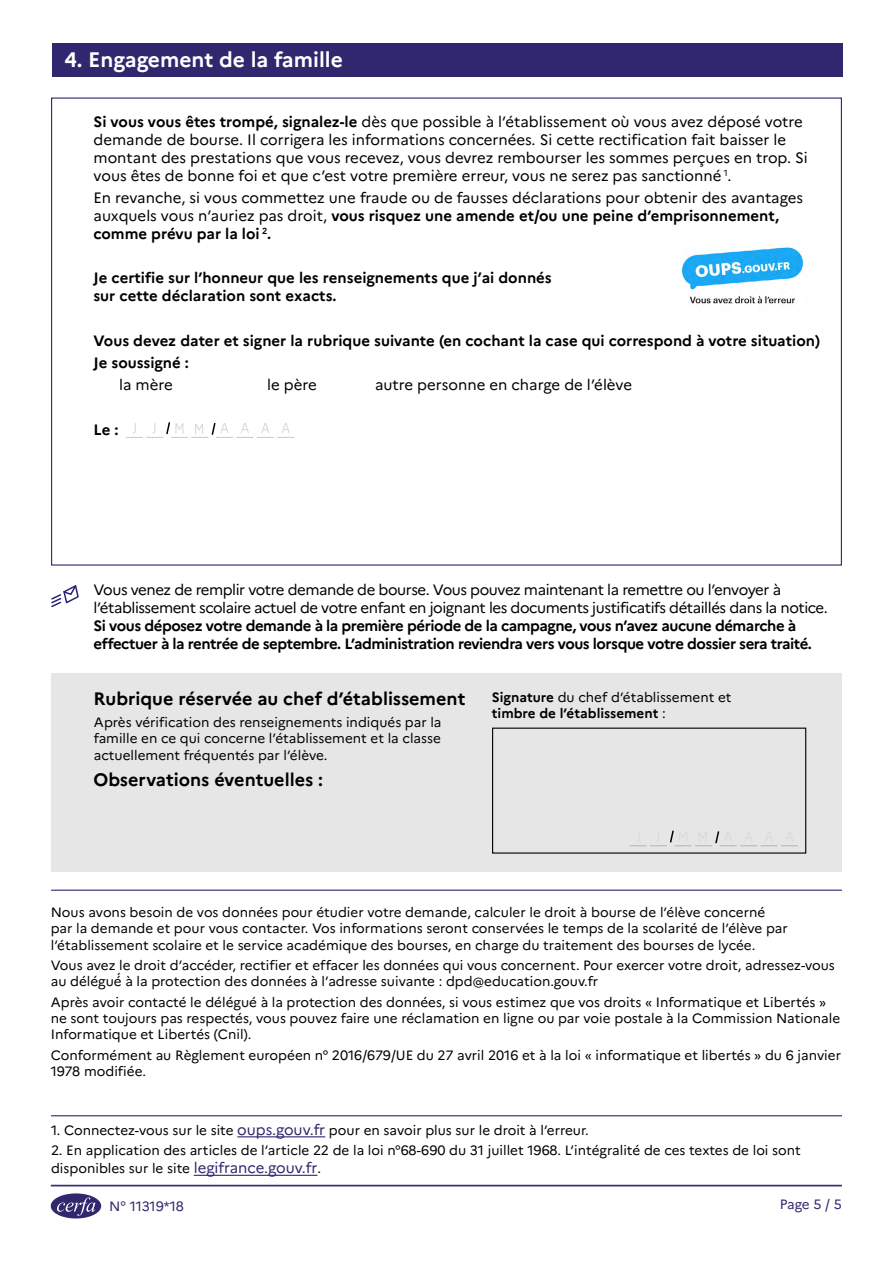
<style>
.page{position:relative;width:893px;height:1263px;background:#fff}
.page>*{position:absolute;margin:0;border:0;box-sizing:border-box;transform-origin:0 0}
.H2_Titre_de_l_encart{font:700 21px "Marianne";color:#fff}
.H4_Sous-titre_2{font:700 18px "Marianne";color:#000}
.Texte_important{font:15px/18px "Marianne";letter-spacing:-.005em;color:#000}
.Texte_important-2{font:15px/18px "Marianne";letter-spacing:-.03em;color:#000}
.Texte_important-3{font:700 15px/18px "Marianne";color:#000}
.texte_apres_une_case{font:15px "Marianne";color:#000}
.légende{font:13.5px/16.2px "Marianne";color:#000}
.légende-2{font:700 13.5px/16.2px "Marianne";color:#000}
.t1{font:13.5px "Marianne";letter-spacing:-.015em;color:#2f286e}
.s1{font-weight:700}
.s2{font-weight:400}
.s3{font-size:15px;color:#2f286e}
</style>
<div class="page">
<svg style="left:50px;top:1193px;width:51px;height:25px"></svg>
<div style="left:52px;top:674px;width:790px;height:198px;background:#e6e6e6"></div>
<div style="left:52px;top:44px;width:791px;height:33px;background:#2f286e"></div>
<hr style="left:237px;top:1136px;width:88px;height:1px;background:#2f286e">
<hr style="left:194px;top:1175px;width:123px;height:1px;background:#2f286e">
<hr style="left:51px;top:890px;width:791px;height:1px;background:#2f286e">
<hr style="left:51px;top:1185px;width:791px;height:1px;background:#2f286e">
<hr style="left:51px;top:1115px;width:791px;height:1px;background:#2f286e">
<img style="left:682px;top:247px;width:125px;height:58px">
<svg style="left:126px;top:422px;width:168px;height:16px"></svg>
<svg style="left:629px;top:830px;width:169px;height:16px"></svg>
<svg style="left:51px;top:585px;width:28px;height:23px"></svg>
<h2 class="H2_Titre_de_l_encart" style="left:65px;top:46px;width:280px">4. Engagement de la famille</h2>
<p class="Texte_important" style="left:94px;top:112px;width:716px"><span class="s1">Si vous vous êtes trompé, signalez-le</span> dès que possible à l’établissement où vous avez déposé votre demande de bourse. Il corrigera les informations concernées. Si cette rectification fait baisser le montant des prestations que vous recevez, vous devrez rembourser les sommes perçues en trop. Si vous êtes de bonne foi et que c’est votre première erreur, vous ne serez pas sanctionné <sup>1</sup>.</p>
<p class="Texte_important" style="left:94px;top:188px;width:711px">En revanche, si vous commettez une fraude ou de fausses déclarations pour obtenir des avantages auxquels vous n’auriez pas droit, <span class="s1">vous risquez une amende et/ou une peine d’emprisonnement, comme prévu par la loi</span> <sup>2</sup><span class="s1">.</span></p>
<p class="Texte_important-3" style="left:93px;top:269px;width:460px">Je certifie sur l’honneur que les renseignements que j’ai donnés sur cette déclaration sont exacts.</p>
<p class="Texte_important-3" style="left:94px;top:331px;width:728px">Vous devez dater et signer la rubrique suivante (en cochant la case qui correspond à votre situation)</p>
<p class="Texte_important-3" style="left:94px;top:354px;width:97px">Je soussigné :</p>
<p class="texte_apres_une_case" style="left:119px;top:376px;width:55px">la mère</p>
<p class="texte_apres_une_case" style="left:267px;top:376px;width:51px">le père</p>
<p class="texte_apres_une_case" style="left:375px;top:376px;width:259px">autre personne en charge de l’élève</p>
<p class="Texte_important-3" style="left:94px;top:420px;width:26px">Le :</p>
<p class="Texte_important-2" style="left:94px;top:580px;width:736px">Vous venez de remplir votre demande de bourse. Vous pouvez maintenant la remettre ou l’envoyer à l’établissement scolaire actuel de votre enfant en joignant les documents justificatifs détaillés dans la notice.<br><span class="s1">Si vous déposez votre demande à la première période de la campagne, vous n’avez aucune démarche à effectuer à la rentrée de septembre. L’administration reviendra vers vous lorsque votre dossier sera traité.</span></p>
<h4 class="H4_Sous-titre_2" style="left:94px;top:688px;width:373px">Rubrique réservée au chef d’établissement</h4>
<p class="légende-2" style="left:492px;top:689px;width:241px">Signature <span class="s2">du chef d’établissement et </span>timbre de l’établissement <span class="s2">:</span></p>
<p class="légende" style="left:94px;top:714px;width:349px;text-align:justify">Après vérification des renseignements indiqués par la famille en ce qui concerne l’établissement et la classe actuellement fréquentés par l’élève.</p>
<h4 class="H4_Sous-titre_2" style="left:94px;top:769px;width:231px">Observations éventuelles :</h4>
<p class="légende" style="left:51px;top:904px;width:739px">Nous avons besoin de vos données pour étudier votre demande, calculer le droit à bourse de l’élève concerné par la demande et pour vous contacter. Vos informations seront conservées le temps de la scolarité de l’élève par l’établissement scolaire et le service académique des bourses, en charge du traitement des bourses de lycée.</p>
<p class="légende" style="left:51px;top:957px;width:786px">Vous avez le droit d’accéder, rectifier et effacer les données qui vous concernent. Pour exercer votre droit, adressez-vous au délégué́ à la protection des données à l’adresse suivante : dpd@education.gouv.fr</p>
<p class="légende" style="left:51px;top:994px;width:791px">Après avoir contacté le délégué à la protection des données, si vous estimez que vos droits « Informatique et Libertés » ne sont toujours pas respectés, vous pouvez faire une réclamation en ligne ou par voie postale à la Commission Nationale<br>Informatique et Libertés (Cnil).</p>
<p class="légende" style="left:51px;top:1046px;width:792px">Conformément au Règlement européen n° 2016/679/UE du 27 avril 2016 et à la loi « informatique et libertés » du 6 janvier<br>1978 modifiée.</p>
<p class="légende" style="left:51px;top:1122px;width:539px">1. Connectez-vous sur le site <span class="s3">oups.gouv.fr</span> pour en savoir plus sur le droit à l’erreur.</p>
<p class="légende" style="left:51px;top:1141px;width:751px;line-height:18px">2. En application des articles de l’article 22 de la loi n°68-690 du 31 juillet 1968. L’intégralité de ces textes de loi sont disponibles sur le site <span class="s3">legifrance.gouv.fr</span>.</p>
<p class="t1" style="left:109px;top:1198px;width:76px">N° 11319*18</p>
<p class="t1" style="left:780px;top:1196px;width:64px">Page 5 / 5</p>
</div>
